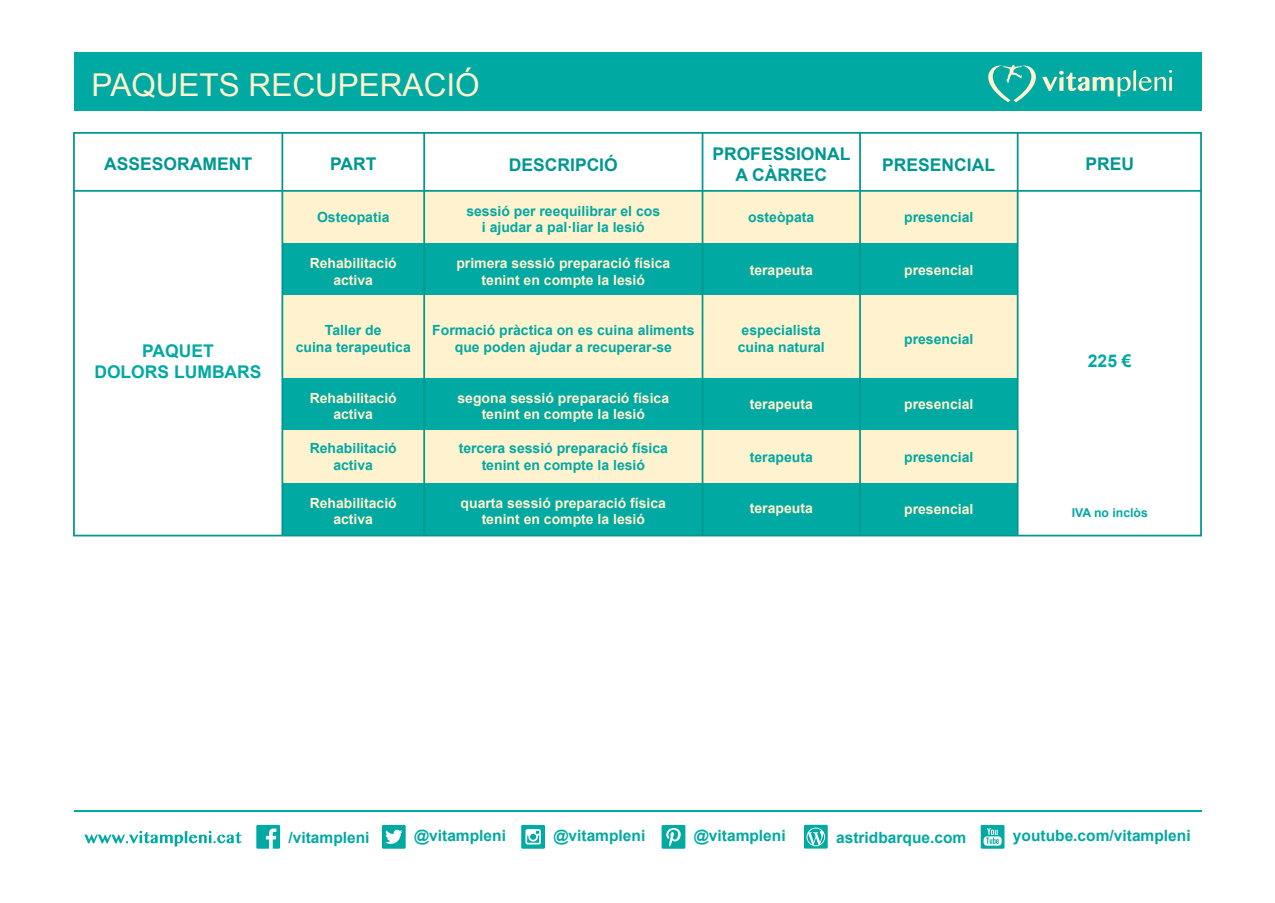
<style>
.page{position:relative;width:1275px;height:903px;background:#fff}
.page>*{position:absolute;margin:0;border:0;box-sizing:border-box;transform-origin:0 0}
.t1{font:31.5px "Arial";color:#fff2ce}
.t2{font:700 17.5px/21px "Arial";color:#009791;text-align:center}
.t3{font:700 17.5px/21px "Arial";color:#00a9a2;text-align:center}
.t4{font:700 15.58px "Arial";color:#00a9a2}
.t5{font:700 14px/16.8px "Arial";color:#00a9a2;text-align:center}
.t6{font:700 14px/16.8px "Arial";color:#fff2ce;text-align:center}
.t7{font:700 12.25px "Arial";color:#00a9a2}
</style>
<div class="page">
<div style="left:282px;top:191px;width:736px;height:52px;background:#fff2ce"></div>
<div style="left:282px;top:243px;width:736px;height:53px;background:#00a9a2"></div>
<div style="left:282px;top:378px;width:736px;height:52px;background:#00a9a2"></div>
<div style="left:282px;top:430px;width:736px;height:53px;background:#fff2ce"></div>
<div style="left:282px;top:483px;width:736px;height:52px;background:#00a9a2"></div>
<div style="left:282px;top:296px;width:736px;height:82px;background:#fff2ce"></div>
<div style="left:74px;top:53px;width:1127px;height:58px;background:#00a9a2"></div>
<svg style="left:1042px;top:70px;width:130px;height:27px"></svg>
<svg style="left:988px;top:65px;width:48px;height:37px"></svg>
<hr style="left:74px;top:810px;width:1127px;height:1px;background:#00a9a2">
<svg style="left:84px;top:831px;width:158px;height:15px"></svg>
<svg style="left:256px;top:825px;width:24px;height:24px"></svg>
<svg style="left:382px;top:825px;width:24px;height:24px"></svg>
<svg style="left:521px;top:825px;width:24px;height:24px"></svg>
<svg style="left:662px;top:825px;width:23px;height:24px"></svg>
<svg style="left:804px;top:825px;width:24px;height:23px"></svg>
<svg style="left:981px;top:825px;width:23px;height:24px"></svg>
<hr style="left:74px;top:190px;width:1127px;height:2px;background:#009791">
<hr style="left:281px;top:133px;width:2px;height:403px;background:#009791">
<hr style="left:423px;top:133px;width:2px;height:403px;background:#009791">
<hr style="left:702px;top:133px;width:1px;height:402px;background:#009791">
<hr style="left:859px;top:133px;width:2px;height:402px;background:#009791">
<hr style="left:1017px;top:133px;width:1px;height:402px;background:#009791">
<h1 class="t1" style="left:92px;top:64px;width:389px">PAQUETS RECUPERACIÓ</h1>
<p class="t2" style="left:104px;top:154px;width:149px">ASSESORAMENT</p>
<p class="t2" style="left:330px;top:154px;width:48px">PART</p>
<p class="t2" style="left:509px;top:155px;width:110px">DESCRIPCIÓ</p>
<p class="t2" style="left:712px;top:144px;width:140px">PROFESSIONAL<br>A CÀRREC</p>
<p class="t2" style="left:882px;top:155px;width:114px">PRESENCIAL</p>
<p class="t2" style="left:1085px;top:154px;width:50px">PREU</p>
<p class="t3" style="left:94px;top:341px;width:169px">PAQUET<br>DOLORS LUMBARS</p>
<p class="t5" style="left:317px;top:209px;width:74px">Osteopatia</p>
<p class="t5" style="left:466px;top:203px;width:195px">sessió per reequilibrar el cos i ajudar a pal·liar la lesió</p>
<p class="t5" style="left:748px;top:209px;width:68px">osteòpata</p>
<p class="t5" style="left:904px;top:209px;width:71px">presencial</p>
<p class="t6" style="left:310px;top:255px;width:89px">Rehabilitació activa</p>
<p class="t6" style="left:456px;top:255px;width:215px">primera sessió preparació física tenint en compte la lesió</p>
<p class="t6" style="left:750px;top:262px;width:65px">terapeuta</p>
<p class="t6" style="left:904px;top:262px;width:71px">presencial</p>
<p class="t5" style="left:296px;top:322px;width:117px">Taller de<br>cuina terapeutica</p>
<p class="t5" style="left:432px;top:322px;width:264px">Formació pràctica on es cuina aliments que poden ajudar a recuperar-se</p>
<p class="t5" style="left:738px;top:322px;width:89px;text-align:left">especialista cuina natural</p>
<p class="t5" style="left:904px;top:331px;width:71px">presencial</p>
<p class="t6" style="left:310px;top:390px;width:89px">Rehabilitació activa</p>
<p class="t6" style="left:457px;top:390px;width:213px">segona sessió preparació física tenint en compte la lesió</p>
<p class="t6" style="left:750px;top:396px;width:65px">terapeuta</p>
<p class="t6" style="left:904px;top:396px;width:71px">presencial</p>
<p class="t5" style="left:310px;top:440px;width:89px">Rehabilitació activa</p>
<p class="t5" style="left:459px;top:440px;width:211px">tercera sessió preparació física tenint en compte la lesió</p>
<p class="t5" style="left:750px;top:449px;width:65px">terapeuta</p>
<p class="t5" style="left:904px;top:449px;width:71px">presencial</p>
<p class="t6" style="left:310px;top:495px;width:89px">Rehabilitació activa</p>
<p class="t6" style="left:461px;top:495px;width:207px">quarta sessió preparació física tenint en compte la lesió</p>
<p class="t6" style="left:750px;top:500px;width:65px">terapeuta</p>
<p class="t6" style="left:904px;top:501px;width:71px">presencial</p>
<p class="t3" style="left:1088px;top:351px;width:45px">225 €</p>
<p class="t7" style="left:1072px;top:505px;width:78px">IVA no inclòs</p>
<p class="t4" style="left:288px;top:827px;width:83px">/vitampleni</p>
<p class="t4" style="left:414px;top:825px;width:93px">@vitampleni</p>
<p class="t4" style="left:553px;top:825px;width:93px">@vitampleni</p>
<p class="t4" style="left:694px;top:825px;width:93px">@vitampleni</p>
<p class="t4" style="left:836px;top:827px;width:132px">astridbarque.com</p>
<p class="t4" style="left:1013px;top:825px;width:179px">youtube.com/vitampleni</p>
</div>
